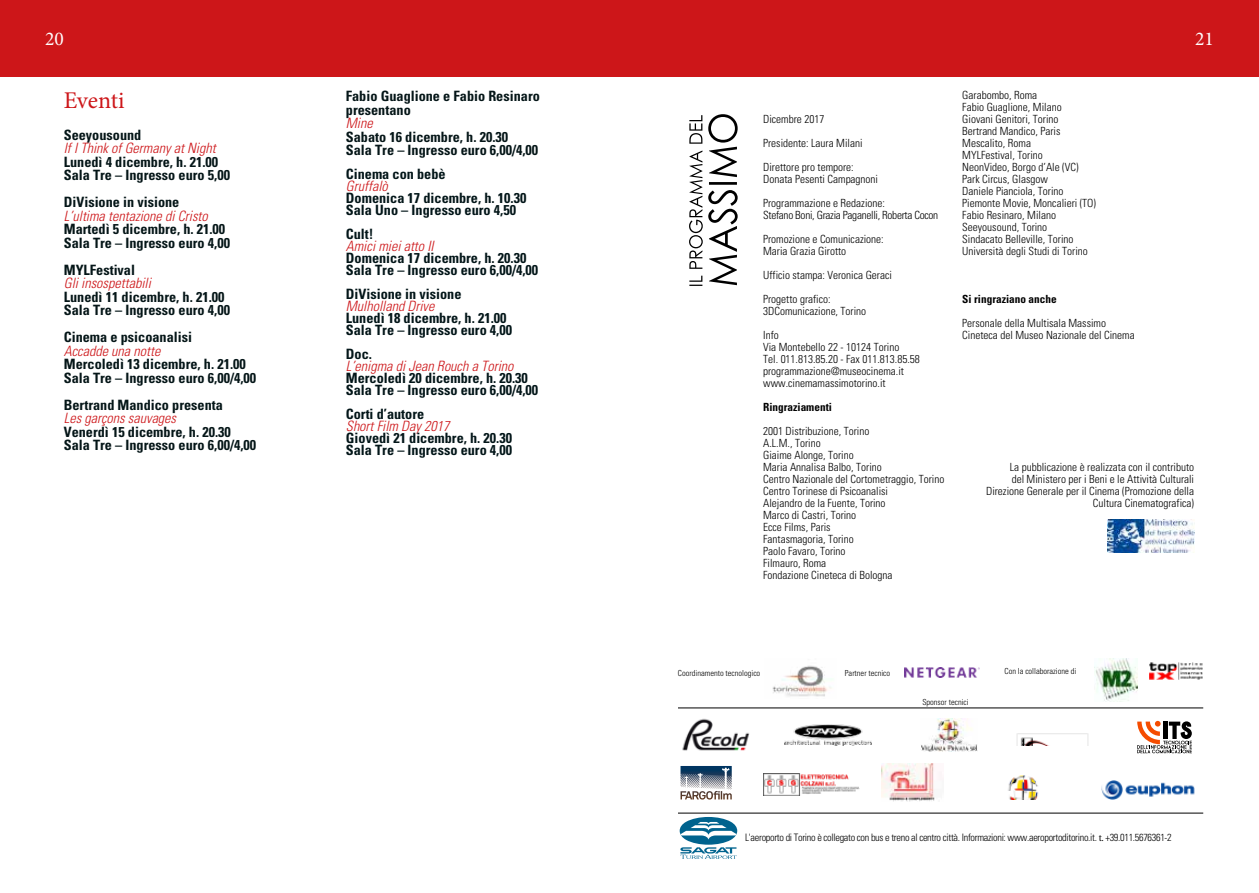
<style>
.page{position:relative;width:1259px;height:893px;background:#fff}
.page>*{position:absolute;margin:0;border:0;box-sizing:border-box;transform-origin:0 0}
.t1{font:24px "Minion Pro";letter-spacing:-.01em;color:#cd1619}
.t2{font:19.5px "Minion Pro";color:#fff}
.t3{font:700 condensed 14.25px/13.5px "Univers";color:#051618}
.t4{font:700 condensed 14.25px/12px "Univers";color:#031619}
.t5{font:italic 300 condensed 14.25px "Univers";color:#cd1619}
.t6{font:300 condensed 11.25px/12px "Univers";color:#000}
.t7{font:300 condensed 11.25px/24px "Univers";letter-spacing:-.025em;color:#000}
.t8{font:700 condensed 11.25px "Univers";color:#000}
.t9{font:300 condensed 10.2px "Univers";letter-spacing:-.03em;color:#000}
.t10{font:300 condensed 8.4px "Univers";color:#000}
.s1{font-family:"Minion Pro";font-weight:400;font-stretch:normal}
</style>
<div class="page">
<div style="left:0;top:0;width:1259px;height:77px;background:#cd1619"></div>
<svg style="left:689px;top:114px;width:48px;height:172px"></svg>
<img style="left:904px;top:667px;width:75px;height:11px">
<img style="left:1094px;top:659px;width:43px;height:42px">
<img style="left:1149px;top:662px;width:54px;height:18px">
<img style="left:682px;top:718px;width:68px;height:33px">
<svg style="left:1137px;top:721px;width:54px;height:32px"></svg>
<img style="left:1016px;top:733px;width:73px;height:12px">
<img style="left:1101px;top:780px;width:94px;height:19px">
<img style="left:784px;top:724px;width:87px;height:21px">
<svg style="left:680px;top:766px;width:52px;height:33px"></svg>
<img style="left:764px;top:774px;width:96px;height:21px">
<img style="left:921px;top:719px;width:56px;height:33px">
<img style="left:882px;top:763px;width:53px;height:39px">
<img style="left:1008px;top:775px;width:31px;height:24px">
<svg style="left:679px;top:817px;width:58px;height:42px"></svg>
<hr style="left:678px;top:708px;width:525px;height:1px;background:#000">
<hr style="left:678px;top:813px;width:525px;height:1px;background:#000">
<img style="left:772px;top:665px;width:60px;height:32px">
<img style="left:1107px;top:519px;width:87px;height:34px">
<h2 class="t2" style="left:45px;top:26px;width:20px">20</h2>
<h1 class="t1" style="left:64px;top:84px;width:62px">Eventi</h1>
<p class="t3" style="left:64px;top:128px;width:79px">Seeyousound</p>
<p class="t5" style="left:64px;top:140px;width:153px">If I Think of Germany at Night</p>
<p class="t3" style="left:64px;top:155px;width:168px">Lunedì 4 dicembre, h. 21.00<br>Sala Tre – Ingresso euro 5,00</p>
<p class="t3" style="left:64px;top:196px;width:117px">DiVisione in visione</p>
<p class="t5" style="left:64px;top:207px;width:146px">L’ultima tentazione di Cristo</p>
<p class="t3" style="left:64px;top:223px;width:168px">Martedì 5 dicembre, h. 21.00<br>Sala Tre – Ingresso euro 4,00</p>
<p class="t3" style="left:64px;top:263px;width:73px">MYLFestival</p>
<p class="t5" style="left:64px;top:275px;width:89px">Gli insospettabili</p>
<p class="t3" style="left:64px;top:290px;width:168px">Lunedì 11 dicembre, h. 21.00<br>Sala Tre – Ingresso euro 4,00</p>
<p class="t3" style="left:64px;top:331px;width:130px">Cinema e psicoanalisi</p>
<p class="t5" style="left:64px;top:342px;width:98px">Accadde una notte</p>
<p class="t3" style="left:64px;top:358px;width:194px">Mercoledì 13 dicembre, h. 21.00<br>Sala Tre – Ingresso euro 6,00/4,00</p>
<p class="t3" style="left:64px;top:398px;width:161px">Bertrand Mandico presenta</p>
<p class="t5" style="left:64px;top:410px;width:114px">Les garçons sauvages</p>
<p class="t3" style="left:64px;top:425px;width:194px">Venerdì 15 dicembre, h. 20.30<br>Sala Tre – Ingresso euro 6,00/4,00</p>
<p class="t3" style="left:346px;top:90px;width:195px">Fabio Guaglione e Fabio Resinaro presentano</p>
<p class="t5" style="left:346px;top:115px;width:28px">Mine</p>
<p class="t3" style="left:346px;top:130px;width:194px">Sabato 16 dicembre, h. 20.30<br>Sala Tre – Ingresso euro 6,00/4,00</p>
<p class="t4" style="left:346px;top:168px;width:101px">Cinema con bebè</p>
<p class="t5" style="left:346px;top:178px;width:43px">Gruffalò</p>
<p class="t4" style="left:346px;top:192px;width:182px">Domenica 17 dicembre, h. 10.30<br>Sala Uno – Ingresso euro 4,50</p>
<p class="t4" style="left:346px;top:228px;width:29px">Cult!</p>
<p class="t5" style="left:346px;top:238px;width:89px">Amici miei atto II</p>
<p class="t4" style="left:346px;top:252px;width:194px">Domenica 17 dicembre, h. 20.30<br>Sala Tre – Ingresso euro 6,00/4,00</p>
<p class="t4" style="left:346px;top:288px;width:117px">DiVisione in visione</p>
<p class="t5" style="left:346px;top:298px;width:90px">Mulholland Drive</p>
<p class="t4" style="left:346px;top:312px;width:168px">Lunedì 18 dicembre, h. 21.00<br>Sala Tre – Ingresso euro 4,00</p>
<p class="t4" style="left:346px;top:348px;width:28px">Doc.</p>
<p class="t5" style="left:346px;top:358px;width:169px">L’enigma di Jean Rouch a Torino</p>
<p class="t4" style="left:346px;top:372px;width:194px">Mercoledì 20 dicembre, h. 20.30<br>Sala Tre – Ingresso euro 6,00/4,00</p>
<p class="t4" style="left:346px;top:408px;width:80px">Corti d’autore</p>
<p class="t5" style="left:346px;top:418px;width:105px">Short Film Day 2017</p>
<p class="t4" style="left:346px;top:432px;width:168px">Giovedì 21 dicembre, h. 20.30<br>Sala Tre – Ingresso euro 4,00</p>
<p class="t6" style="left:763px;top:107px;width:101px;line-height:24px">Dicembre 2017<br>Presidente: Laura Milani<br>Direttore pro tempore:</p>
<p class="t6" style="left:763px;top:167px;width:123px;line-height:24px">Donata Pesenti Campagnoni<br>Programmazione e Redazione:</p>
<p class="t7" style="left:763px;top:203px;width:177px">Stefano Boni, Grazia Paganelli, Roberta Cocon<br>Promozione e Comunicazione:</p>
<p class="t6" style="left:763px;top:239px;width:130px;line-height:24px">Maria Grazia Girotto<br>Ufficio stampa: Veronica Geraci<br>Progetto grafico:</p>
<p class="t6" style="left:763px;top:299px;width:105px;line-height:24px">3DComunicazione, Torino<br>Info</p>
<p class="t6" style="left:763px;top:341px;width:158px">Via Montebello 22 - 10124 Torino<br>Tel. 011.813.85.20 - Fax 011.813.85.58 programmazione@museocinema.it www.cinemamassimotorino.it</p>
<p class="t8" style="left:763px;top:400px;width:70px">Ringraziamenti</p>
<p class="t6" style="left:763px;top:425px;width:183px">2001 Distribuzione, Torino<br>A.L.M., Torino<br>Giaime Alonge, Torino<br>Maria Annalisa Balbo, Torino<br>Centro Nazionale del Cortometraggio, Torino<br>Centro Torinese di Psicoanalisi<br>Alejandro de la Fuente, Torino<br>Marco di Castri, Torino<br>Ecce Films, Paris<br>Fantasmagoria, Torino<br>Paolo Favaro, Torino<br>Filmauro, Roma<br>Fondazione Cineteca di Bologna</p>
<p class="t6" style="left:962px;top:89px;width:135px">Garabombo, Roma<br>Fabio Guaglione, Milano<br>Giovani Genitori, Torino<br>Bertrand Mandico, Paris<br>Mescalito, Roma<br>MYLFestival, Torino<br>NeonVideo, Borgo d’Ale (VC)<br>Park Circus, Glasgow<br>Daniele Pianciola, Torino<br>Piemonte Movie, Moncalieri (TO)<br>Fabio Resinaro, Milano<br>Seeyousound, Torino<br>Sindacato Belleville, Torino<br>Università degli Studi di Torino</p>
<p class="t8" style="left:962px;top:292px;width:96px">Si ringraziano anche</p>
<p class="t6" style="left:962px;top:317px;width:174px">Personale della Multisala Massimo<br>Cineteca del Museo Nazionale del Cinema</p>
<h2 class="t2" style="left:1195px;top:26px;width:20px">21</h2>
<p class="t6" style="left:986px;top:461px;width:209px;text-align:right">La pubblicazione è realizzata con il contributo<br>del Ministero per i Beni e le Attività Culturali Direzione Generale per il Cinema (Promozione della Cultura Cinematografica)</p>
<p class="t10" style="left:678px;top:668px;width:84px">Coordinamento tecnologico</p>
<p class="t10" style="left:1004px;top:666px;width:73px">Con la collaborazione di</p>
<p class="t10" style="left:845px;top:668px;width:47px">Partner tecnico</p>
<p class="t10" style="left:922px;top:697px;width:48px">Sponsor tecnici</p>
<p class="t9" style="left:745px;top:831px;width:428px">L'aeroporto di Torino è collegato con bus e treno al centro città. Informazioni: www.aeroportoditorino.it. <span class="s1">t.</span> +39.011.5676361-2</p>
</div>
